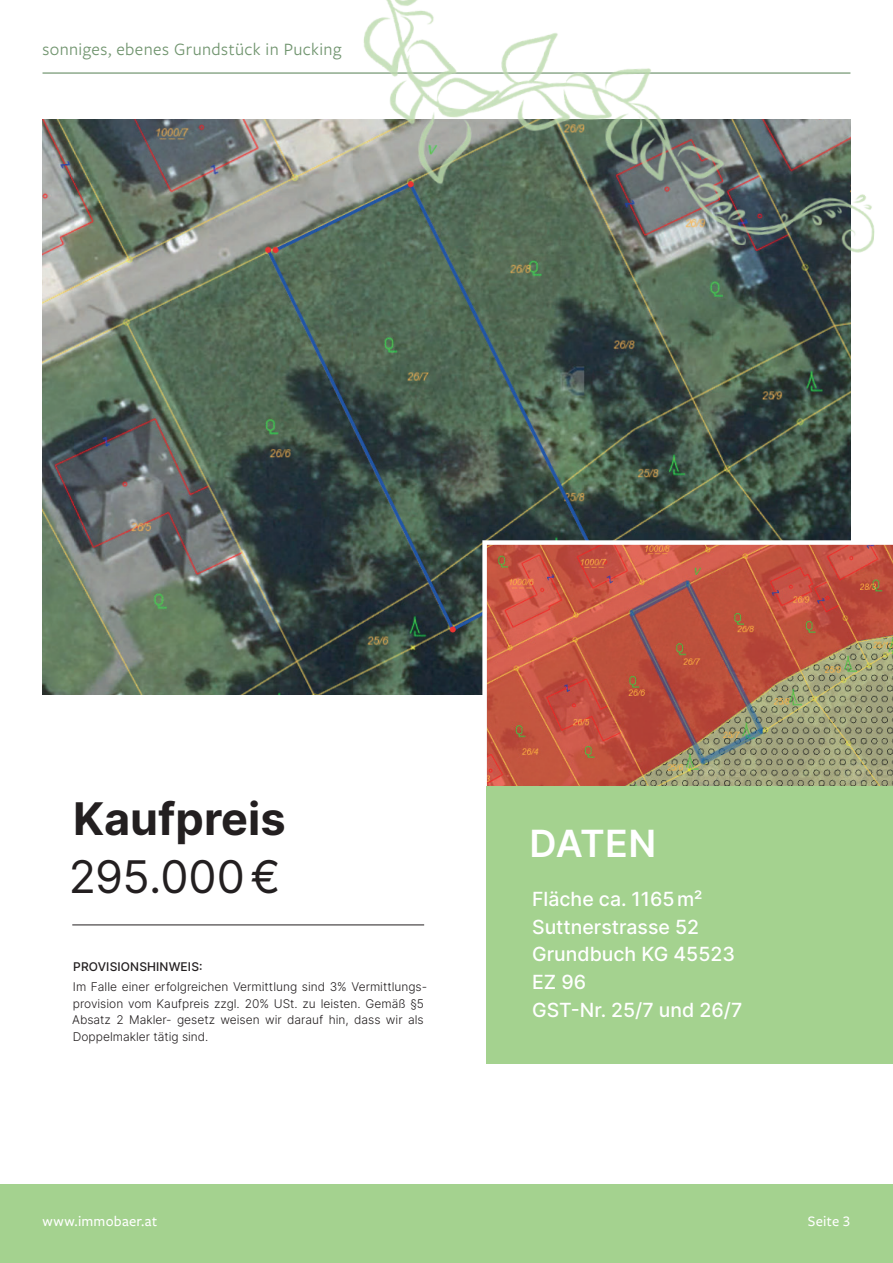
<style>
.page{position:relative;width:893px;height:1263px;background:#fff}
.page>*{position:absolute;margin:0;border:0;box-sizing:border-box;transform-origin:0 0}
.t1{font:700 45px "Inter";color:#231f20}
.t2{font:45px "Inter";letter-spacing:-.005em;color:#231f20}
.t3{font:600 37.5px "Inter";letter-spacing:-.01em;color:#fff}
.t4{font:500 19.5px/27.6px "Inter";color:#fff}
.t5{font:18px "Freight Sans Pro";letter-spacing:.02em;color:#70946e}
.t6{font:500 15px "Freight Sans Pro";letter-spacing:.015em;color:#fff}
.t7{font:300 12px/16.5px "Inter";color:#231f20}
.t8{font:500 12px "Inter";letter-spacing:.01em;color:#231f20}
</style>
<div class="page">
<hr style="left:43px;top:72px;width:807px;height:2px;background:#70946e">
<div style="left:0;top:1184px;width:893px;height:79px;background:#a4d28f"></div>
<img style="left:43px;top:119px;width:807px;height:575px">
<img style="left:341px;top:0;width:534px;height:254px">
<hr style="left:72px;top:924px;width:352px;height:1px;background:#231f20">
<svg style="left:480px;top:538px;width:413px;height:255px;background:#b86953"></svg>
<div style="left:487px;top:787px;width:406px;height:277px;background:#a4d28f"></div>
<h3 class="t5" style="left:43px;top:37px;width:300px">sonniges, ebenes Grundstück in Pucking</h3>
<h1 class="t1" style="left:73px;top:785px;width:214px">Kaufpreis</h1>
<h1 class="t2" style="left:69px;top:844px;width:213px">295.000€</h1>
<p class="t8" style="left:73px;top:957px;width:131px">PROVISIONSHINWEIS:</p>
<p class="t7" style="left:72px;top:978px;width:356px">Im Falle einer erfolgreichen Vermittlung sind 3% Vermittlungs&shy;provision vom Kaufpreis zzgl. 20% USt. zu leisten. Gemäß §5<br>Absatz 2 Makler- gesetz weisen wir darauf hin, dass wir als Doppelmakler tätig sind.</p>
<h2 class="t3" style="left:530px;top:816px;width:128px">DATEN</h2>
<h3 class="t4" style="left:532px;top:885px;width:212px">Fläche ca. 1165m²<br>Suttnerstrasse 52<br>Grundbuch KG 45523<br>EZ 96<br>GST-Nr. 25/7 und 26/7</h3>
<p class="t6" style="left:43px;top:1211px;width:116px">www.immobaer.at</p>
<p class="t6" style="left:808px;top:1211px;width:44px">Seite 3</p>
</div>
